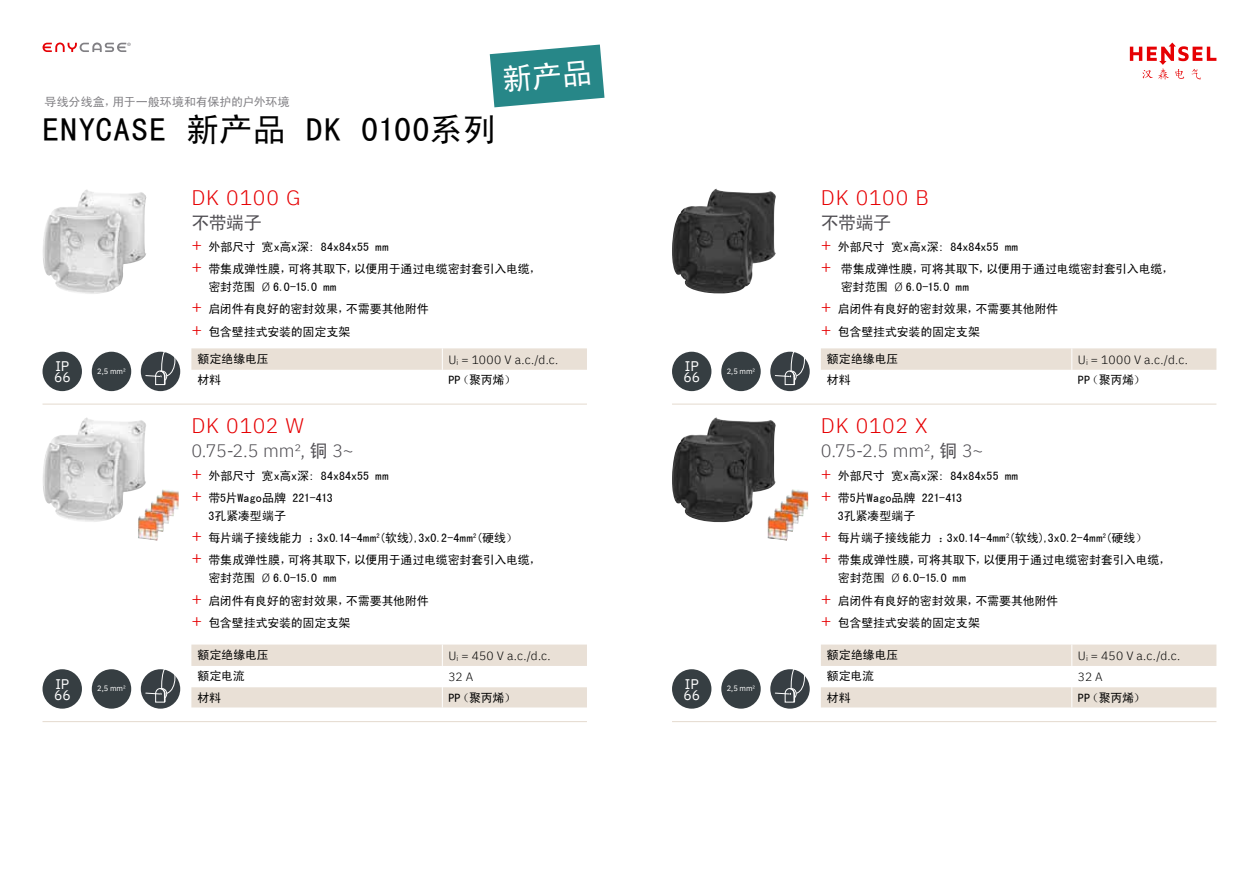
<style>
.page{position:relative;width:1259px;height:893px;background:#fff}
.page>*{position:absolute;margin:0;border:0;box-sizing:border-box;transform-origin:0 0}
.t1{font:33px "Sim Hei";letter-spacing:.03em;color:#000}
.t2{font:300 21px "IBM Plex Sans";letter-spacing:.04em;color:#e60003}
.t3{font:300 18px "IBM Plex Sans";letter-spacing:-.005em;color:#504e53}
.t4{font:18px "Sim Hei";letter-spacing:-.035em;color:#504e53}
.t5{font:13.95px/11.1px "IBM Plex Sans";color:#fff}
.t6{font:12px/22.2px "Sim Hei";letter-spacing:-.01em;color:#000}
.t7{font:300 12px "IBM Plex Sans";letter-spacing:.02em;color:#000}
.t8{font:12px "Sim Hei";letter-spacing:-.005em;color:#818084}
.t9{font:7.8px "IBM Plex Sans";color:#fff;scale:.96 1}
.s1{font-family:"IBM Plex Sans";font-weight:300;font-size:18px;color:#e60003}
.s2{font-family:"IBM Plex Sans";font-weight:300}
.s3{font-family:"Sim Hei";font-weight:400}
</style>
<div class="page">
<svg style="left:43px;top:43px;width:88px;height:9px"></svg>
<hr style="left:43px;top:404px;width:544px;height:1px;background:#e4dace">
<svg style="left:191px;top:348px;width:396px;height:22px;background:#e9e0d7"></svg>
<div style="left:43px;top:352px;width:39px;height:39px;background:#363e42;border-radius:50%"></div>
<div style="left:92px;top:352px;width:39px;height:39px;background:#363e42;border-radius:50%"></div>
<div style="left:141px;top:352px;width:39px;height:39px;background:#373e43;border-radius:50%"></div>
<svg style="left:145px;top:352px;width:33px;height:34px"></svg>
<img style="left:43px;top:189px;width:103px;height:105px">
<img style="left:672px;top:188px;width:104px;height:106px">
<hr style="left:672px;top:404px;width:544px;height:1px;background:#e4dace">
<svg style="left:821px;top:348px;width:395px;height:22px;background:#e9e0d7"></svg>
<div style="left:672px;top:352px;width:39px;height:39px;background:#363e42;border-radius:50%"></div>
<div style="left:721px;top:352px;width:39px;height:39px;background:#363e42;border-radius:50%"></div>
<div style="left:770px;top:352px;width:39px;height:39px;background:#373e43;border-radius:50%"></div>
<svg style="left:774px;top:352px;width:33px;height:34px"></svg>
<img style="left:43px;top:417px;width:136px;height:124px">
<hr style="left:43px;top:721px;width:544px;height:1px;background:#e4dace">
<svg style="left:191px;top:645px;width:396px;height:62px"></svg>
<div style="left:43px;top:669px;width:39px;height:40px;background:#363e42;border-radius:50%"></div>
<div style="left:92px;top:669px;width:39px;height:40px;background:#363e42;border-radius:50%"></div>
<div style="left:141px;top:669px;width:39px;height:40px;background:#373e43;border-radius:50%"></div>
<svg style="left:145px;top:669px;width:33px;height:34px"></svg>
<img style="left:672px;top:417px;width:136px;height:124px">
<hr style="left:672px;top:721px;width:544px;height:1px;background:#e4dace">
<svg style="left:821px;top:645px;width:395px;height:62px"></svg>
<div style="left:672px;top:669px;width:39px;height:40px;background:#363e42;border-radius:50%"></div>
<div style="left:721px;top:669px;width:39px;height:40px;background:#363e42;border-radius:50%"></div>
<div style="left:770px;top:669px;width:39px;height:40px;background:#373e43;border-radius:50%"></div>
<svg style="left:774px;top:669px;width:33px;height:34px"></svg>
<svg style="left:1129px;top:43px;width:87px;height:37px"></svg>
<svg style="left:490px;top:45px;width:114px;height:62px;background:#4a9a9b"></svg>
<p class="t8" style="left:45px;top:96px;width:247px">导线分线盒，用于一般环境和有保护的户外环境</p>
<h1 class="t1" style="left:43px;top:113px;width:455px">ENYCASE 新产品 DK 0100系列</h1>
<p class="t5" style="left:54px;top:360px;width:18px">IP<br>66</p>
<p class="t9" style="left:97px;top:365px;width:31px">2,5 mm²</p>
<h2 class="t2" style="left:191px;top:181px;width:111px">DK 0100 G</h2>
<h3 class="t4" style="left:191px;top:213px;width:72px">不带端子</h3>
<p class="t6" style="left:191px;top:235px;width:352px"><span class="s1">+</span> 外部尺寸 宽x高x深: 84x84x55 mm<br><span class="s1">+</span> 带集成弹性膜，可将其取下，以便用于通过电缆密封套引入电缆，</p>
<p class="t6" style="left:191px;top:276px;width:239px;text-indent:17px">密封范围 <span class="s2">Ø</span> 6.0-15.0 mm<br><span class="s1">+</span> 启闭件有良好的密封效果，不需要其他附件<span class="s1">+</span> 包含壁挂式安装的固定支架</p>
<p class="t6" style="left:197px;top:347px;width:73px">额定绝缘电压</p>
<p class="t7" style="left:448px;top:350px;width:112px">U<sub>i</sub> = 1000 V a.c./d.c.</p>
<p class="t6" style="left:197px;top:369px;width:25px">材料</p>
<p class="t6" style="left:448px;top:369px;width:69px">PP（聚丙烯）</p>
<p class="t5" style="left:683px;top:360px;width:18px">IP<br>66</p>
<p class="t9" style="left:727px;top:365px;width:31px">2,5 mm²</p>
<h2 class="t2" style="left:821px;top:181px;width:110px">DK 0100 B</h2>
<h3 class="t4" style="left:821px;top:213px;width:72px">不带端子</h3>
<p class="t6" style="left:821px;top:235px;width:355px"><span class="s1">+</span> 外部尺寸 宽x高x深: 84x84x55 mm<br><span class="s1">+</span> 带集成弹性膜，可将其取下，以便用于通过电缆密封套引入电缆，</p>
<p class="t6" style="left:821px;top:276px;width:239px;text-indent:20px">密封范围 <span class="s2">Ø</span> 6.0-15.0 mm<br><span class="s1">+</span> 启闭件有良好的密封效果，不需要其他附件<span class="s1">+</span> 包含壁挂式安装的固定支架</p>
<p class="t6" style="left:827px;top:347px;width:73px">额定绝缘电压</p>
<p class="t7" style="left:1078px;top:350px;width:112px">U<sub>i</sub> = 1000 V a.c./d.c.</p>
<p class="t6" style="left:827px;top:369px;width:25px">材料</p>
<p class="t6" style="left:1077px;top:369px;width:69px">PP（聚丙烯）</p>
<p class="t5" style="left:54px;top:677px;width:18px">IP<br>66</p>
<p class="t9" style="left:97px;top:683px;width:31px">2,5 mm²</p>
<h2 class="t2" style="left:191px;top:410px;width:114px">DK 0102 W</h2>
<h3 class="t3" style="left:191px;top:437px;width:164px">0.75-2.5 mm², <span class="s3">铜</span> 3~</h3>
<p class="t6" style="left:191px;top:464px;width:198px"><span class="s1">+</span> 外部尺寸 宽x高x深: 84x84x55 mm <span class="s1">+</span> 带5片Wago品牌 221-413</p>
<p class="t6" style="left:191px;top:504px;width:352px;text-indent:17px">3孔紧凑型端子<br><span class="s1">+</span> 每片端子接线能力 ：3x0.14-4mm<sup>2</sup>(软线),3x0.2-4mm<sup>2</sup>(硬线）<br><span class="s1">+</span> 带集成弹性膜，可将其取下，以便用于通过电缆密封套引入电缆，</p>
<p class="t6" style="left:191px;top:567px;width:239px;text-indent:17px">密封范围 <span class="s2">Ø</span> 6.0-15.0 mm<br><span class="s1">+</span> 启闭件有良好的密封效果，不需要其他附件<span class="s1">+</span> 包含壁挂式安装的固定支架</p>
<p class="t6" style="left:197px;top:643px;width:73px">额定绝缘电压</p>
<p class="t7" style="left:448px;top:647px;width:104px">U<sub>i</sub> = 450 V a.c./d.c.</p>
<p class="t6" style="left:197px;top:665px;width:49px">额定电流</p>
<p class="t7" style="left:448px;top:668px;width:26px">32 A</p>
<p class="t6" style="left:197px;top:686px;width:25px">材料</p>
<p class="t6" style="left:448px;top:686px;width:69px">PP（聚丙烯）</p>
<p class="t5" style="left:683px;top:677px;width:18px">IP<br>66</p>
<p class="t9" style="left:727px;top:683px;width:31px">2,5 mm²</p>
<h2 class="t2" style="left:821px;top:410px;width:108px">DK 0102 X</h2>
<h3 class="t3" style="left:821px;top:437px;width:164px">0.75-2.5 mm², <span class="s3">铜</span> 3~</h3>
<p class="t6" style="left:821px;top:464px;width:198px"><span class="s1">+</span> 外部尺寸 宽x高x深: 84x84x55 mm <span class="s1">+</span> 带5片Wago品牌 221-413</p>
<p class="t6" style="left:821px;top:504px;width:352px;text-indent:17px">3孔紧凑型端子<br><span class="s1">+</span> 每片端子接线能力 ：3x0.14-4mm<sup>2</sup>(软线),3x0.2-4mm<sup>2</sup>(硬线）<br><span class="s1">+</span> 带集成弹性膜，可将其取下，以便用于通过电缆密封套引入电缆，</p>
<p class="t6" style="left:821px;top:567px;width:239px;text-indent:17px">密封范围 <span class="s2">Ø</span> 6.0-15.0 mm<br><span class="s1">+</span> 启闭件有良好的密封效果，不需要其他附件<span class="s1">+</span> 包含壁挂式安装的固定支架</p>
<p class="t6" style="left:827px;top:643px;width:73px">额定绝缘电压</p>
<p class="t7" style="left:1078px;top:647px;width:104px">U<sub>i</sub> = 450 V a.c./d.c.</p>
<p class="t6" style="left:827px;top:665px;width:49px">额定电流</p>
<p class="t7" style="left:1077px;top:668px;width:26px">32 A</p>
<p class="t6" style="left:827px;top:686px;width:25px">材料</p>
<p class="t6" style="left:1077px;top:686px;width:69px">PP（聚丙烯）</p>
</div>
